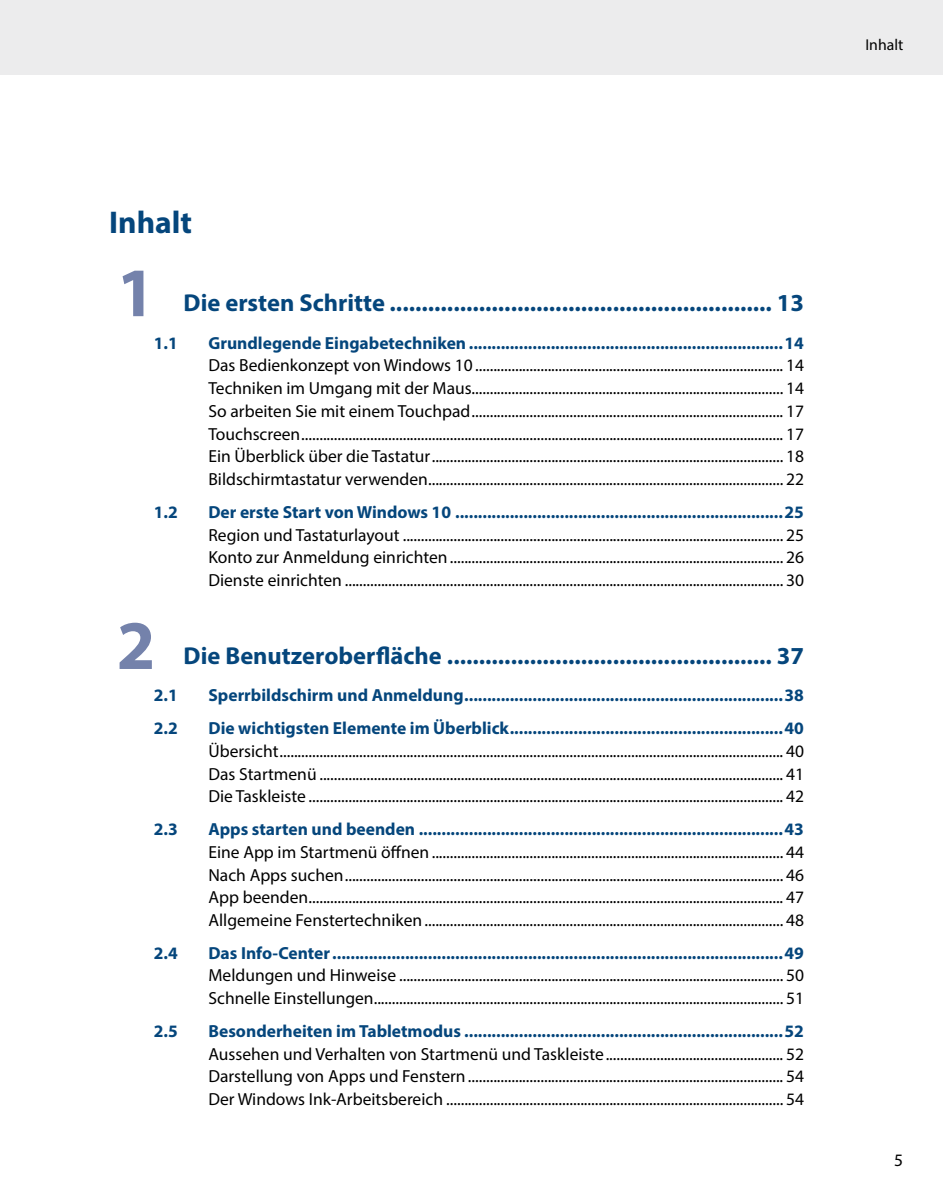
<style>
.page{position:relative;width:943px;height:1191px;background:#fff}
.page>*{position:absolute;margin:0;border:0;box-sizing:border-box;transform-origin:0 0}
.t1{font:700 70px "Myriad Pro";color:#7482ab}
.Inhalt_Ueberschrift{font:700 31.5px "Myriad Pro";color:#05467c}
.t2{font:700 24.5px "Myriad Pro";color:#05467c}
.t3{font:17.5px "Myriad Pro";color:#000}
.t4{font:700 17.5px "Myriad Pro";color:#05467c}
.t5{font:15.75px "Myriad Pro";color:#000}
</style>
<div class="page">
<div style="left:0;top:0;width:943px;height:74px;background:#ececed"></div>
<p class="t5" style="left:865px;top:35px;width:39px">Inhalt</p>
<p class="Inhalt_Ueberschrift" style="left:109px;top:202px;width:84px">Inhalt</p>
<p class="t1" style="left:117px;top:247px;width:40px">1</p>
<p class="t2" style="left:184px;top:287px;width:622px">Die ersten Schritte ............................................................ 13</p>
<p class="t4" style="left:154px;top:331px;width:25px">1.1</p>
<p class="t4" style="left:208px;top:331px;width:597px">Grundlegende Eingabetechniken .....................................................................14</p>
<p class="t3" style="left:208px;top:355px;width:597px">Das Bedienkonzept von Windows 10 ..................................................................................... 14</p>
<p class="t3" style="left:208px;top:377px;width:597px">Techniken im Umgang mit der Maus...................................................................................... 14</p>
<p class="t3" style="left:208px;top:400px;width:597px">So arbeiten Sie mit einem Touchpad...................................................................................... 17</p>
<p class="t3" style="left:208px;top:423px;width:597px">Touchscreen..................................................................................................................................... 17</p>
<p class="t3" style="left:208px;top:446px;width:597px">Ein Überblick über die Tastatur................................................................................................. 18</p>
<p class="t3" style="left:208px;top:468px;width:597px">Bildschirmtastatur verwenden.................................................................................................. 22</p>
<p class="t4" style="left:154px;top:500px;width:25px">1.2</p>
<p class="t4" style="left:208px;top:500px;width:597px">Der erste Start von Windows 10 ........................................................................25</p>
<p class="t3" style="left:208px;top:524px;width:597px">Region und Tastaturlayout ......................................................................................................... 25</p>
<p class="t3" style="left:208px;top:546px;width:597px">Konto zur Anmeldung einrichten............................................................................................ 26</p>
<p class="t3" style="left:208px;top:569px;width:597px">Dienste einrichten ......................................................................................................................... 30</p>
<p class="t1" style="left:117px;top:599px;width:40px">2</p>
<p class="t2" style="left:184px;top:639px;width:622px">Die Benutzeroberfläche ................................................... 37</p>
<p class="t4" style="left:154px;top:684px;width:25px">2.1</p>
<p class="t4" style="left:208px;top:684px;width:597px">Sperrbildschirm und Anmeldung......................................................................38</p>
<p class="t4" style="left:154px;top:716px;width:25px">2.2</p>
<p class="t4" style="left:208px;top:716px;width:597px">Die wichtigsten Elemente im Überblick............................................................40</p>
<p class="t3" style="left:208px;top:740px;width:597px">Übersicht........................................................................................................................................... 40</p>
<p class="t3" style="left:208px;top:763px;width:597px">Das Startmenü ................................................................................................................................ 41</p>
<p class="t3" style="left:208px;top:785px;width:597px">Die Taskleiste ................................................................................................................................... 42</p>
<p class="t4" style="left:154px;top:817px;width:25px">2.3</p>
<p class="t4" style="left:208px;top:817px;width:597px">Apps starten und beenden ................................................................................43</p>
<p class="t3" style="left:208px;top:841px;width:597px">Eine App im Startmenü öffnen ................................................................................................. 44</p>
<p class="t3" style="left:208px;top:864px;width:597px">Nach Apps suchen......................................................................................................................... 46</p>
<p class="t3" style="left:208px;top:886px;width:597px">App beenden................................................................................................................................... 47</p>
<p class="t3" style="left:208px;top:909px;width:597px">Allgemeine Fenstertechniken................................................................................................... 48</p>
<p class="t4" style="left:154px;top:941px;width:25px">2.4</p>
<p class="t4" style="left:208px;top:941px;width:597px">Das Info-Center...................................................................................................49</p>
<p class="t3" style="left:208px;top:964px;width:597px">Meldungen und Hinweise .......................................................................................................... 50</p>
<p class="t3" style="left:208px;top:987px;width:597px">Schnelle Einstellungen................................................................................................................. 51</p>
<p class="t4" style="left:154px;top:1019px;width:25px">2.5</p>
<p class="t4" style="left:208px;top:1019px;width:597px">Besonderheiten im Tabletmodus ......................................................................52</p>
<p class="t3" style="left:208px;top:1043px;width:597px">Aussehen und Verhalten von Startmenü und Taskleiste................................................. 52</p>
<p class="t3" style="left:208px;top:1065px;width:597px">Darstellung von Apps und Fenstern....................................................................................... 54</p>
<p class="t3" style="left:208px;top:1088px;width:597px">Der Windows Ink-Arbeitsbereich ............................................................................................. 54</p>
<p class="t3" style="left:894px;top:1149px;width:10px">5</p>
</div>
